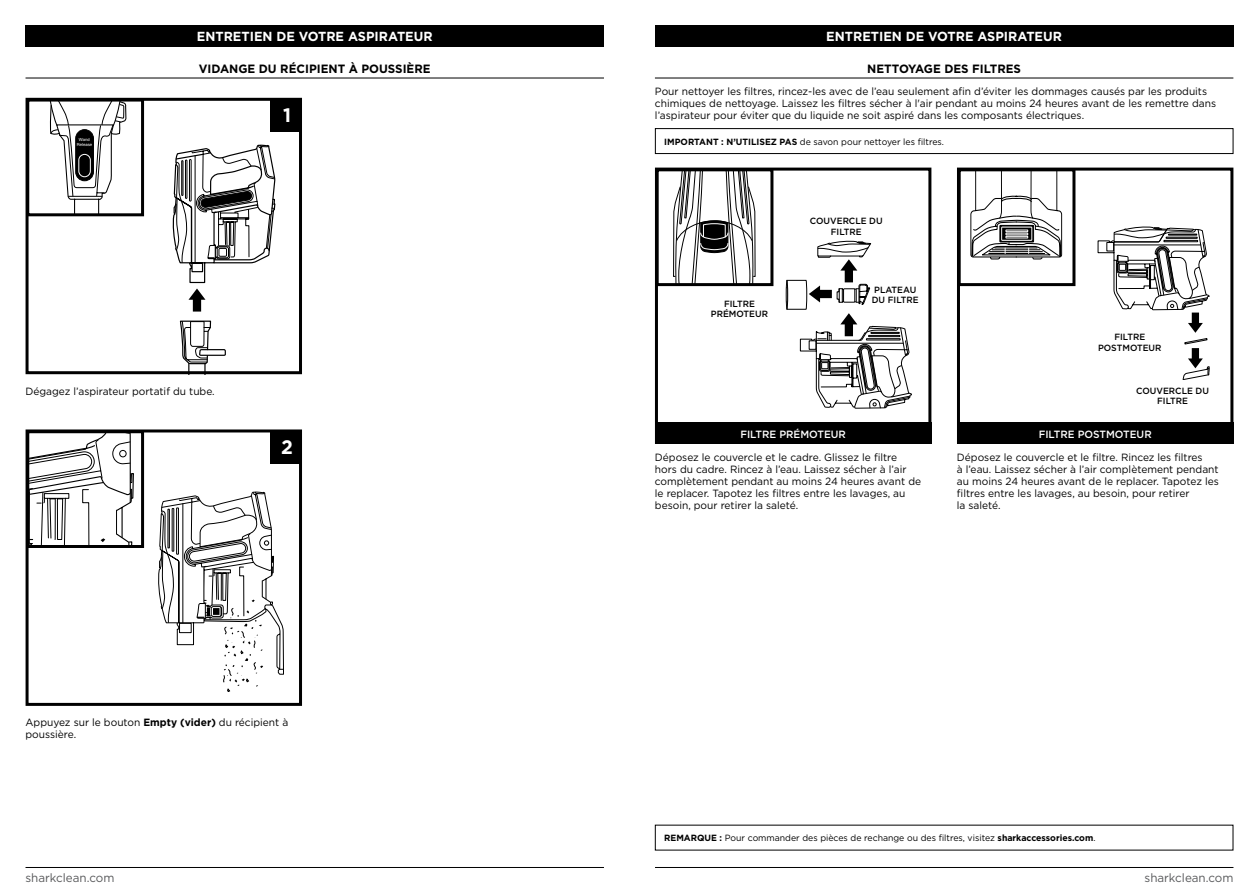
<style>
.page{position:relative;width:1259px;height:893px;background:#fff}
.page>*{position:absolute;margin:0;border:0;box-sizing:border-box;transform-origin:0 0}
.t1{font:700 19.5px "Gotham";color:#fff}
.t2{font:700 13.2px "Gotham";color:#fff}
.t3{font:700 12px "Gotham";color:#000}
.t4{font:12px "Gotham";color:#58595b}
.t5{font:10.5px/12px "Gotham";color:#000}
.t6{font:500 10.5px "Gotham";color:#fff}
.t7{font:9px "Gotham";color:#000}
.t8{font:500 9px/10.5px "Gotham";color:#000;text-align:center}
.t9{font:4.2px/5.1px "Helvetica";color:#fff;text-align:center}
.s1{font-weight:700}
</style>
<div class="page">
<hr style="left:655px;top:867px;width:578px;height:1px;background:#000">
<hr style="left:26px;top:867px;width:578px;height:1px;background:#000">
<hr style="left:26px;top:78px;width:578px;height:1px;background:#000">
<div style="left:26px;top:26px;width:578px;height:21px;background:#000"></div>
<svg style="left:179px;top:320px;width:47px;height:50px"></svg>
<div style="left:26px;top:98px;width:276px;height:276px;border:3px solid #000"></div>
<svg style="left:49px;top:103px;width:78px;height:109px"></svg>
<hr style="left:68px;top:196px;width:34px;height:1px;background:#000">
<div style="left:26px;top:99px;width:118px;height:117px;border:3px solid #000"></div>
<div style="left:270px;top:100px;width:32px;height:32px;background:#000"></div>
<svg style="left:158px;top:492px;width:126px;height:200px"></svg>
<div style="left:26px;top:429px;width:276px;height:277px;border:3px solid #000"></div>
<svg style="left:30px;top:434px;width:104px;height:110px"></svg>
<div style="left:26px;top:430px;width:118px;height:118px;border:3px solid #000"></div>
<div style="left:270px;top:432px;width:32px;height:31px;background:#000"></div>
<svg style="left:172px;top:145px;width:103px;height:167px"></svg>
<div style="left:655px;top:26px;width:578px;height:21px;background:#000"></div>
<div style="left:655px;top:168px;width:276px;height:276px;border:3px solid #000"></div>
<svg style="left:673px;top:172px;width:83px;height:110px"></svg>
<div style="left:655px;top:168px;width:118px;height:118px;border:3px solid #000"></div>
<div style="left:957px;top:168px;width:276px;height:276px;border:3px solid #000"></div>
<svg style="left:970px;top:172px;width:92px;height:87px"></svg>
<div style="left:957px;top:168px;width:118px;height:118px;border:3px solid #000"></div>
<svg style="left:1097px;top:227px;width:112px;height:153px"></svg>
<svg style="left:786px;top:241px;width:126px;height:167px"></svg>
<div style="left:655px;top:423px;width:276px;height:21px;background:#000"></div>
<div style="left:957px;top:423px;width:276px;height:21px;background:#000"></div>
<hr style="left:655px;top:78px;width:578px;height:1px;background:#000">
<div style="left:655px;top:128px;width:578px;height:26px;border:1px solid #000"></div>
<p class="t2" style="left:197px;top:28px;width:237px">ENTRETIEN DE VOTRE ASPIRATEUR</p>
<p class="t3" style="left:199px;top:61px;width:233px">VIDANGE DU RÉCIPIENT À POUSSIÈRE</p>
<p class="t9" style="left:77px;top:137px;width:17px">Wand<br>Release</p>
<h1 class="t1" style="left:283px;top:102px;width:9px">1</h1>
<p class="t5" style="left:26px;top:385px;width:191px">Dégagez l’aspirateur portatif du tube.</p>
<h1 class="t1" style="left:281px;top:434px;width:13px">2</h1>
<p class="t5" style="left:26px;top:716px;width:264px">Appuyez sur le bouton <span class="s1">Empty (vider)</span> du récipient à poussière.</p>
<p class="t2" style="left:826px;top:28px;width:237px">ENTRETIEN DE VOTRE ASPIRATEUR</p>
<p class="t3" style="left:867px;top:61px;width:155px">NETTOYAGE DES FILTRES</p>
<p class="t5" style="left:655px;top:85px;width:562px">Pour nettoyer les filtres, rincez-les avec de l’eau seulement afin d’éviter les dommages causés par les produits chimiques de nettoyage. Laissez les filtres sécher à l'air pendant au moins 24 heures avant de les remettre dans l’aspirateur pour éviter que du liquide ne soit aspiré dans les composants électriques.</p>
<p class="t7" style="left:664px;top:136px;width:281px"><span class="s1">IMPORTANT : N’UTILISEZ PAS</span> de savon pour nettoyer les filtres.</p>
<p class="t8" style="left:711px;top:298px;width:59px">FILTRE<br>PRÉMOTEUR</p>
<p class="t8" style="left:810px;top:215px;width:74px">COUVERCLE DU<br>FILTRE</p>
<p class="t8" style="left:872px;top:284px;width:48px;text-align:left">PLATEAU<br>DU FILTRE</p>
<p class="t8" style="left:1098px;top:331px;width:65px">FILTRE<br>POSTMOTEUR</p>
<p class="t8" style="left:1136px;top:385px;width:74px">COUVERCLE DU<br>FILTRE</p>
<p class="t6" style="left:740px;top:427px;width:107px">FILTRE PRÉMOTEUR</p>
<p class="t6" style="left:1038px;top:427px;width:114px">FILTRE POSTMOTEUR</p>
<p class="t5" style="left:655px;top:451px;width:268px">Déposez le couvercle et le cadre. Glissez le filtre hors du cadre. Rincez à l’eau. Laissez sécher à l’air complètement pendant au moins 24 heures avant de le replacer. Tapotez les filtres entre les lavages, au besoin, pour retirer la saleté.</p>
<p class="t5" style="left:957px;top:451px;width:263px">Déposez le couvercle et le filtre. Rincez les filtres<br>à l’eau. Laissez sécher à l’air complètement pendant au moins 24 heures avant de le replacer. Tapotez les filtres entre les lavages, au besoin, pour retirer<br>la saleté.</p>
<p class="t7" style="left:664px;top:832px;width:433px"><span class="s1">REMARQUE :</span> Pour commander des pièces de rechange ou des filtres, visitez <span class="s1">sharkaccessories.com</span>.</p>
<p class="t4" style="left:26px;top:870px;width:90px">sharkclean.com</p>
<p class="t4" style="left:1144px;top:870px;width:90px">sharkclean.com</p>
</div>
